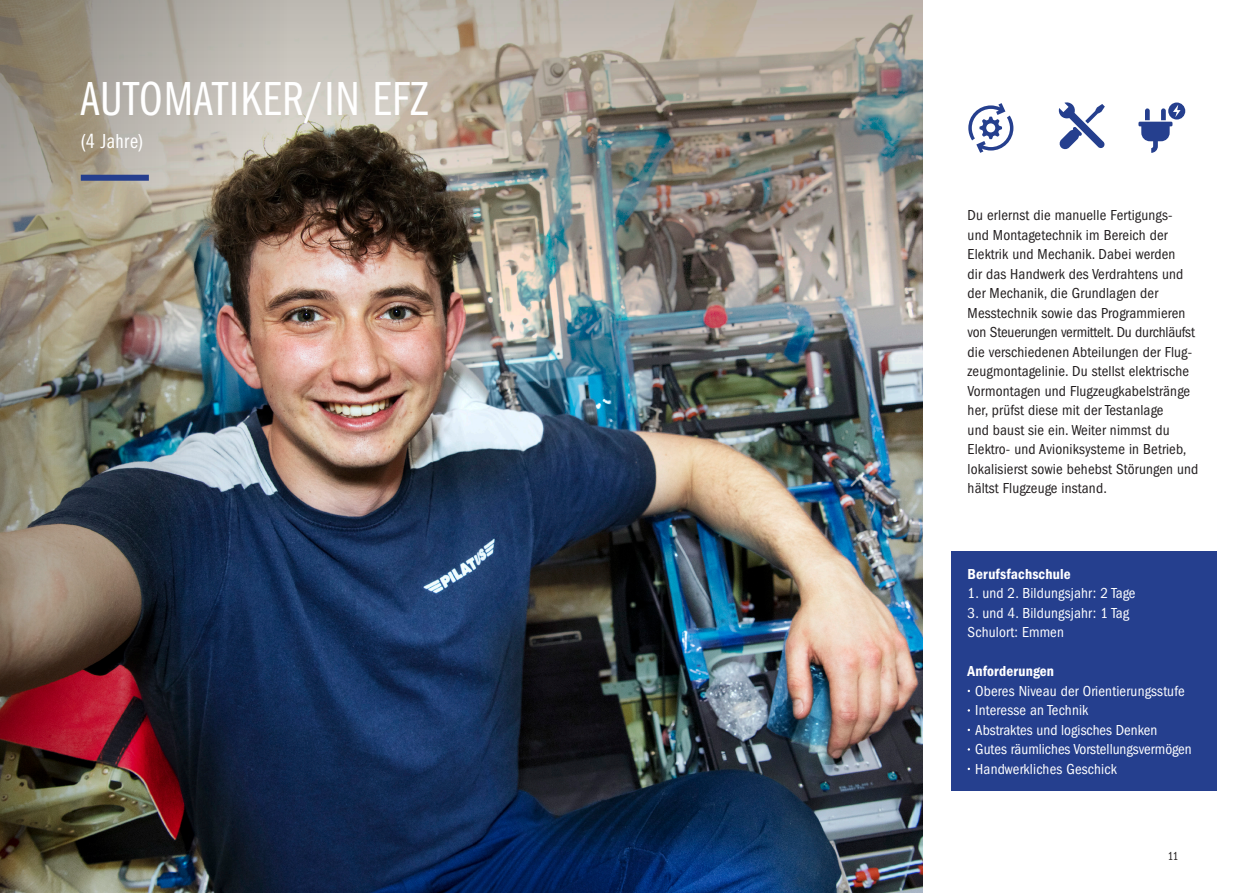
<style>
.page{position:relative;width:1259px;height:893px;background:#fff}
.page>*{position:absolute;margin:0;border:0;box-sizing:border-box;transform-origin:0 0}
.t1{font:49.5px "ITC Franklin Gothic Std Bk Cp";letter-spacing:.02em;color:#fff}
.t2{font:21px "ITC Franklin Gothic Std Bk Cp";letter-spacing:.025em;color:#fff}
.t3{font:condensed 15px/19.5px "ITC Franklin Gothic Std";letter-spacing:.01em;color:#231f20}
.t4{font:condensed 15px/19.5px "ITC Franklin Gothic Std";letter-spacing:.01em;color:#fff}
.t5{font:15px "ITC Franklin Gothic Std Dm Cd";letter-spacing:.01em;color:#fff}
.t6{font:12px "ITC Franklin Gothic Std Bk Cp";color:#231f20}
</style>
<div class="page">
<img style="left:290px;top:287px;width:633px;height:606px">
<img style="left:290px;top:0;width:633px;height:287px">
<img style="left:0;top:0;width:290px;height:893px">
<div style="left:81px;top:175px;width:68px;height:6px;background:#253f8e"></div>
<div style="left:950px;top:551px;width:266px;height:240px;background:#253f8e"></div>
<svg style="left:968px;top:103px;width:45px;height:50px"></svg>
<svg style="left:1138px;top:103px;width:47px;height:50px"></svg>
<svg style="left:1058px;top:102px;width:47px;height:48px"></svg>
<h1 class="t1" style="left:81px;top:72px;width:349px">AUTOMATIKER/IN EFZ</h1>
<h2 class="t2" style="left:81px;top:130px;width:64px">(4 Jahre)</h2>
<p class="t3" style="left:967px;top:206px;width:232px">Du erlernst die manuelle Fertigungs-<br>und Montagetechnik im Bereich der Elektrik und Mechanik. Dabei werden<br>dir das Handwerk des Verdrahtens und der Mechanik, die Grundlagen der Messtechnik sowie das Programmieren von Steuerungen vermittelt. Du durchläufst die verschiedenen Abteilungen der Flug&shy;zeugmontagelinie. Du stellst elektrische Vormontagen und Flugzeugkabelstränge her, prüfst diese mit der Testanlage<br>und baust sie ein. Weiter nimmst du Elektro- und Avioniksysteme in Betrieb, lokalisierst sowie behebst Störungen und hältst Flugzeuge instand.</p>
<p class="t5" style="left:967px;top:565px;width:105px">Berufsfachschule</p>
<p class="t4" style="left:967px;top:583px;width:169px">1. und 2. Bildungsjahr: 2 Tage</p>
<p class="t4" style="left:967px;top:603px;width:163px">3. und 4. Bildungsjahr: 1 Tag<br>Schulort: Emmen</p>
<p class="t5" style="left:967px;top:662px;width:88px">Anforderungen</p>
<p class="t4" style="left:975px;top:681px;width:218px">Oberes Niveau der Orientierungsstufe<br>Interesse an Technik<br>Abstraktes und logisches Denken<br>Gutes räumliches Vorstellungsvermögen<br>Handwerkliches Geschick</p>
<p class="t6" style="left:1168px;top:849px;width:12px">11</p>
</div>
